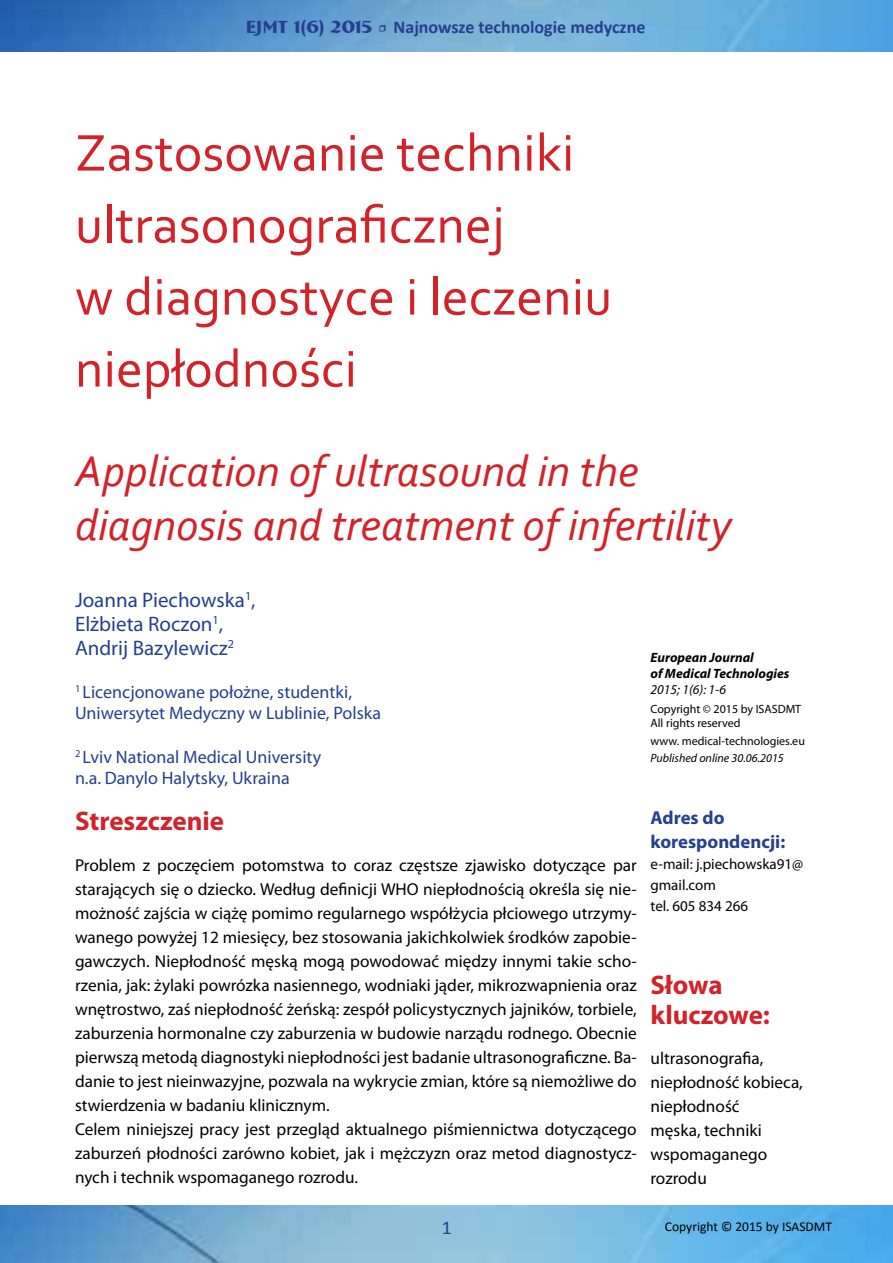
<style>
.page{position:relative;width:893px;height:1263px;background:#fff}
.page>*{position:absolute;margin:0;border:0;box-sizing:border-box;transform-origin:0 0}
.t1{font:54px/72px "Corbel";color:#d2232a}
.t2{font:italic 45px/54px "Corbel";color:#d2232a}
.t3{font:700 27px/30px "Myriad Pro";color:#d2232a}
.t4{font:21px/24px "Myriad Pro";color:#25408f}
.t5{font:19.5px "Calibri";color:#25408f}
.t6{font:700 18.75px/24px "Myriad Pro";color:#25408f}
.t7{font:18px/21px "Myriad Pro";color:#25408f}
.t8{font:700 18px "Calibri";color:#25408f}
.t9{font:17.25px/24px "Myriad Pro";color:#000}
.t10{font:15px/21px "Myriad Pro";color:#000}
.t11{font:italic 700 13.5px/16.2px "Myriad Pro";color:#000}
.t12{font:13.5px "Calibri";color:#000}
.t13{font:italic 13.5px "Myriad Pro";color:#000}
.t14{font:12px/14.4px "Myriad Pro";color:#000}
.t15{font:italic 12px "Myriad Pro";color:#000}
.s1{font-family:"Bremen BT"}
.s2{font-family:"Minion Pro";font-weight:400}
</style>
<div class="page">
<img style="left:0;top:0;width:893px;height:52px">
<img style="left:0;top:1205px;width:893px;height:58px">
<p class="t8" style="left:246px;top:15px;width:401px"><span class="s1">EJMT 1(6) 2015</span> <span class="s2">•</span> Najnowsze technologie medyczne</p>
<h1 class="t1" style="left:75px;top:115px;width:539px">Zastosowanie techniki ultrasonograficznej<br>w diagnostyce i leczeniu niepłodności</h1>
<h2 class="t2" style="left:75px;top:443px;width:658px">Application of ultrasound in the diagnosis and treatment of infertility</h2>
<p class="t4" style="left:75px;top:587px;width:182px">Joanna Piechowska<sup>1</sup>,<br>Elżbieta Roczon<sup>1</sup>,<br>Andrij Bazylewicz<sup>2</sup></p>
<p class="t7" style="left:75px;top:681px;width:308px"><sup>1</sup> Licencjonowane położne, studentki,<br>Uniwersytet Medyczny w Lublinie, Polska</p>
<p class="t7" style="left:75px;top:746px;width:248px"><sup>2</sup> Lviv National Medical University n.a. Danylo Halytsky, Ukraina</p>
<h3 class="t3" style="left:75px;top:805px;width:151px">Streszczenie</h3>
<p class="t9" style="left:75px;top:853px;width:563px">Problem z poczęciem potomstwa to coraz częstsze zjawisko dotyczące par starających się o dziecko. Według definicji WHO niepłodnością określa się nie&shy;możność zajścia w ciążę pomimo regularnego współżycia płciowego utrzymy&shy;wanego powyżej 12 miesięcy, bez stosowania jakichkolwiek środków zapobie&shy;gawczych. Niepłodność męską mogą powodować między innymi takie scho&shy;rzenia, jak: żylaki powrózka nasiennego, wodniaki jąder, mikrozwapnienia oraz wnętrostwo, zaś niepłodność żeńską: zespół policystycznych jajników, torbiele, zaburzenia hormonalne czy zaburzenia w budowie narządu rodnego. Obecnie pierwszą metodą diagnostyki niepłodności jest badanie ultrasonograficzne. Ba&shy;danie to jest nieinwazyjne, pozwala na wykrycie zmian, które są niemożliwe do stwierdzenia w badaniu klinicznym.<br>Celem niniejszej pracy jest przegląd aktualnego piśmiennictwa dotyczącego zaburzeń płodności zarówno kobiet, jak i mężczyzn oraz metod diagnostycz&shy;nych i technik wspomaganego rozrodu.</p>
<p class="t11" style="left:650px;top:648px;width:141px">European Journal<br>of Medical Technologies</p>
<p class="t13" style="left:650px;top:681px;width:77px">2015; 1(6): 1-6</p>
<p class="t14" style="left:650px;top:701px;width:152px">Copyright © 2015 by ISASDMT<br>All rights reserved</p>
<p class="t14" style="left:650px;top:733px;width:156px">www. medical-technologies.eu</p>
<p class="t15" style="left:650px;top:751px;width:135px">Published online 30.06.2015</p>
<p class="t6" style="left:650px;top:805px;width:136px">Adres do korespondencji:</p>
<p class="t10" style="left:650px;top:853px;width:154px">e-mail: j.piechowska91@ gmail.com<br>tel. 605 834 266</p>
<h3 class="t3" style="left:650px;top:969px;width:121px">Słowa kluczowe:</h3>
<p class="t9" style="left:650px;top:1046px;width:154px">ultrasonografia, niepłodność kobieca, niepłodność<br>męska, techniki wspomaganego rozrodu</p>
<p class="t5" style="left:442px;top:1215px;width:11px">1</p>
<p class="t12" style="left:665px;top:1218px;width:169px">Copyright © 2015 by ISASDMT</p>
</div>
